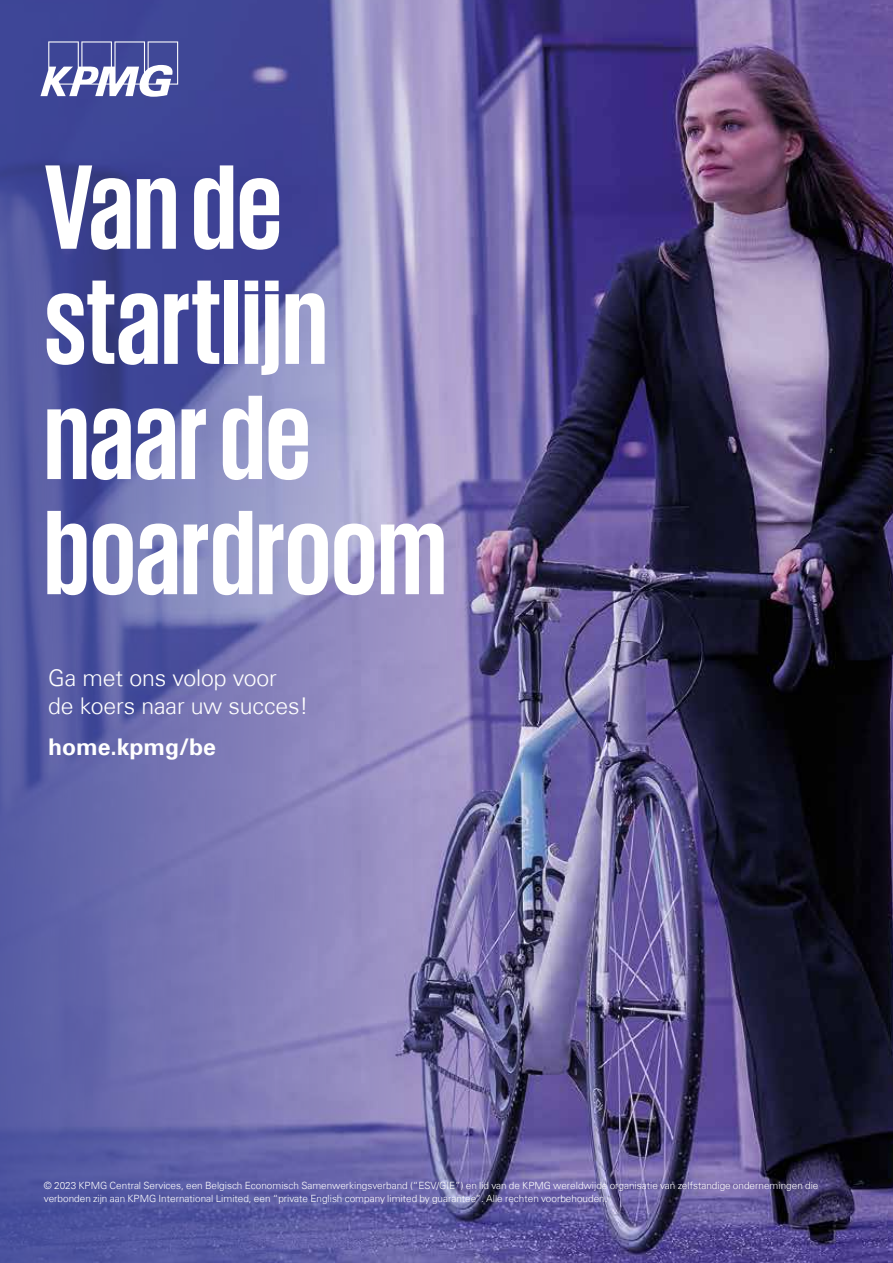
<style>
.page{position:relative;width:893px;height:1263px;background:#fff}
.page>*{position:absolute;margin:0;border:0;box-sizing:border-box;transform-origin:0 0}
.t1{font:700 122.85px/115.2px "KPMG";color:#fff}
.t2{font:300 23.1px/27.6px "Universfor KPMG";letter-spacing:-.005em;color:#fff}
.t3{font:700 23.1px "Universfor KPMG";letter-spacing:-.005em;color:#fff}
.t4{font:300 10.05px/13px "Universfor KPMG";color:#fff}
</style>
<div class="page">
<img style="left:0;top:0;width:893px;height:1263px">
<svg style="left:40px;top:41px;width:138px;height:56px"></svg>
<h1 class="t1" style="left:44px;top:146px;width:404px">Van de startlijn naar de boardroom</h1>
<h2 class="t2" style="left:48px;top:664px;width:262px">Ga met ons volop voor<br>de koers naar uw succes!</h2>
<h2 class="t3" style="left:48px;top:733px;width:169px">home.kpmg/be</h2>
<p class="t4" style="left:44px;top:1179px;width:776px">© 2023 KPMG Central Services, een Belgisch Economisch Samenwerkingsverband (“ESV/GIE”) en lid van de KPMG wereldwijde organisatie van zelfstandige ondernemingen die verbonden zijn aan KPMG International Limited, een “private English company limited by guarantee”. Alle rechten voorbehouden.</p>
</div>
